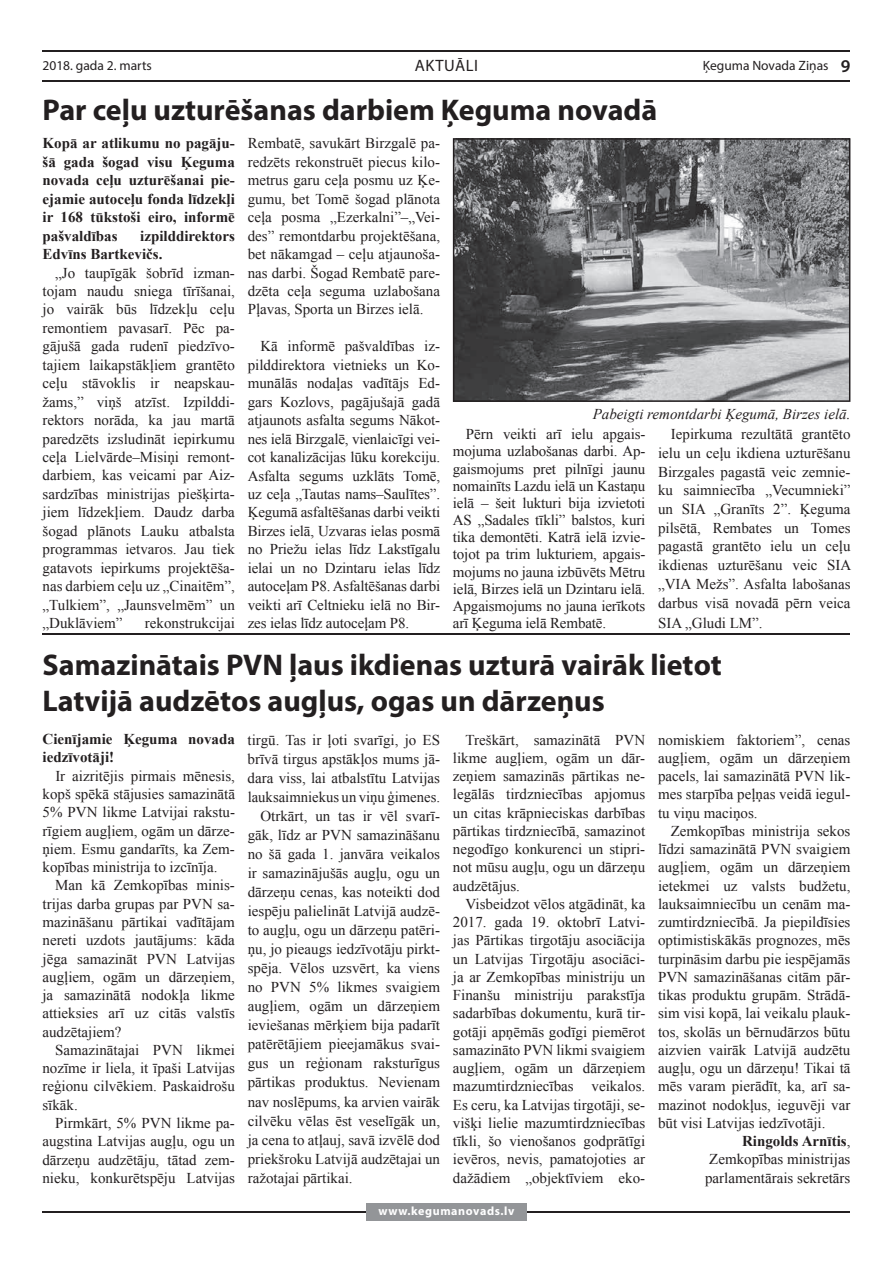
<style>
.page{position:relative;width:893px;height:1263px;background:#fff}
.page>*{position:absolute;margin:0;border:0;box-sizing:border-box;transform-origin:0 0}
.t1{font:700 30px/36px "Myriad Pro";color:#231f20}
.t2{font:16.5px "Myriad Pro";letter-spacing:.04em;color:#231f20}
.t3{font:15px/18.3px "Times New Roman";color:#231f20;text-align:justify}
.t4{font:700 15px/18.5px "Times New Roman";color:#231f20}
.t5{font:italic 15px "Times New Roman";color:#231f20}
.t6{font:13.5px "Myriad Pro";color:#231f20}
.t7{font:700 12px "Myriad Pro";letter-spacing:.05em;color:#fff}
.s1{font-weight:600;font-size:18px}
.s2{font-weight:400}
</style>
<div class="page">
<hr style="left:43px;top:50px;width:807px;height:2px;background:#231f20">
<hr style="left:43px;top:80px;width:807px;height:2px;background:#231f20">
<hr style="left:43px;top:1211px;width:807px;height:2px;background:#231f20">
<div style="left:366px;top:1203px;width:161px;height:17px;background:#939598"></div>
<hr style="left:43px;top:634px;width:807px;height:1px;background:#231f20">
<svg style="left:453px;top:138px;width:397px;height:264px;background:#79797b"></svg>
<p class="t2" style="left:415px;top:59px;width:65px">AKTUĀLI</p>
<p class="t6" style="left:43px;top:60px;width:111px">2018. gada 2. marts</p>
<p class="t6" style="left:703px;top:60px;width:149px">Ķeguma Novada Ziņas <span class="s1">9</span></p>
<h1 class="t1" style="left:43px;top:95px;width:616px">Par ceļu uzturēšanas darbiem Ķeguma novadā</h1>
<p class="t4" style="left:43px;top:134px;width:194px;text-align:justify">Kopā ar atlikumu no pagāju&shy;šā gada šogad visu Ķeguma novada ceļu uzturēšanai pie&shy;ejamie autoceļu fonda līdzekļi ir 168 tūkstoši eiro, informē pašvaldības</p>
<p class="t4" style="left:43px;top:226px;width:194px;text-indent:98px">izpilddirektors<br>Edvīns Bartkevičs.</p>
<p class="t3" style="left:43px;top:263px;width:194px;text-indent:13px">„Jo taupīgāk šobrīd izman&shy;tojam naudu sniega tīrīšanai, jo vairāk būs līdzekļu ceļu remontiem pavasarī. Pēc pa&shy;gājušā gada rudenī piedzīvo&shy;tajiem laikapstākļiem grantēto ceļu stāvoklis ir neapskau&shy;žams,” viņš atzīst. Izpilddi&shy;rektors norāda, ka jau martā paredzēts izsludināt iepirkumu ceļa Lielvārde–Misiņi remont&shy;darbiem, kas veicami par Aiz&shy;sardzības ministrijas piešķirta&shy;jiem līdzekļiem. Daudz darba šogad plānots Lauku atbalsta programmas ietvaros. Jau tiek gatavots iepirkums projektēša&shy;nas darbiem ceļu uz „Cinaitēm”, „Tulkiem”, „Jaunsvelmēm” un „Duklāviem”</p>
<p class="t3" style="left:145px;top:614px;width:91px">rekonstrukcijai</p>
<p class="t3" style="left:248px;top:134px;width:194px">Rembatē, savukārt Birzgalē pa&shy;redzēts rekonstruēt piecus kilo&shy;metrus garu ceļa posmu uz Ķe&shy;gumu, bet Tomē šogad plānota ceļa posma „Ezerkalni”–„Vei&shy;des” remontdarbu projektēšana, bet nākamgad – ceļu atjaunoša&shy;nas darbi. Šogad Rembatē pare&shy;dzēta ceļa seguma uzlabošana Pļavas, Sporta un Birzes ielā.</p>
<p class="t3" style="left:248px;top:337px;width:194px;text-indent:13px">Kā informē pašvaldības iz&shy;pilddirektora vietnieks un Ko&shy;munālās nodaļas vadītājs Ed&shy;gars Kozlovs, pagājušajā gadā atjaunots asfalta segums Nākot&shy;nes ielā Birzgalē, vienlaicīgi vei&shy;cot kanalizācijas lūku korekciju.<br>Asfalta segums uzklāts Tomē, uz ceļa „Tautas nams–Saulītes”.<br>Ķegumā asfaltēšanas darbi veikti Birzes ielā, Uzvaras ielas posmā no Priežu ielas līdz Lakstīgalu ielai un no Dzintaru ielas līdz autoceļam P8. Asfaltēšanas darbi veikti arī Celtnieku ielā no Bir&shy;zes ielas līdz autoceļam P8.</p>
<p class="t5" style="left:593px;top:403px;width:259px">Pabeigti remontdarbi Ķegumā, Birzes ielā.</p>
<p class="t3" style="left:453px;top:425px;width:194px;line-height:17.2px;text-indent:13px">Pērn veikti arī ielu apgais&shy;mojuma uzlabošanas darbi. Ap&shy;gaismojums pret pilnīgi jaunu nomainīts Lazdu ielā un Kastaņu ielā – šeit lukturi bija izvietoti AS „Sadales tīkli” balstos, kuri tika demontēti. Katrā ielā izvie&shy;tojot pa trim lukturiem, apgais&shy;mojums no jauna izbūvēts Mētru ielā, Birzes ielā un Dzintaru ielā.<br>Apgaismojums no jauna ierīkots arī Ķeguma ielā Rembatē.</p>
<p class="t3" style="left:658px;top:424px;width:195px;line-height:18.9px;text-indent:13px">Iepirkuma rezultātā grantēto ielu un ceļu ikdiena uzturēšanu Birzgales pagastā veic zemnie&shy;ku saimniecība „Vecumnieki” un SIA „Granīts 2”. Ķeguma pilsētā, Rembates un Tomes pagastā grantēto ielu un ceļu ikdienas uzturēšanu veic SIA „VIA Mežs”. Asfalta labošanas darbus visā novadā pērn veica SIA „Gludi LM”.</p>
<h1 class="t1" style="left:43px;top:649px;width:681px">Samazinātais PVN ļaus ikdienas uzturā vairāk lietot<br>Latvijā audzētos augļus, ogas un dārzeņus</h1>
<p class="t4" style="left:43px;top:730px;width:194px">Cienījamie Ķeguma novada iedzīvotāji!</p>
<p class="t3" style="left:42px;top:766px;width:194px;text-indent:13px">Ir aizritējis pirmais mēnesis, kopš spēkā stājusies samazinātā 5% PVN likme Latvijai rakstu&shy;rīgiem augļiem, ogām un dārze&shy;ņiem. Esmu gandarīts, ka Zem&shy;kopības ministrija to izcīnīja.</p>
<p class="t3" style="left:42px;top:876px;width:194px;text-indent:13px">Man kā Zemkopības minis&shy;trijas darba grupas par PVN sa&shy;mazināšanu pārtikai vadītājam nereti uzdots jautājums: kāda jēga samazināt PVN Latvijas augļiem, ogām un dārzeņiem, ja samazinātā nodokļa likme attieksies arī uz citās valstīs audzētajiem?</p>
<p class="t3" style="left:42px;top:1040px;width:194px;text-indent:13px">Samazinātajai PVN likmei nozīme ir liela, it īpaši Latvijas reģionu cilvēkiem. Paskaidrošu sīkāk.</p>
<p class="t3" style="left:42px;top:1113px;width:194px;text-indent:13px">Pirmkārt, 5% PVN likme pa&shy;augstina Latvijas augļu, ogu un dārzeņu audzētāju, tātad zem&shy;nieku, konkurētspēju Latvijas</p>
<p class="t3" style="left:248px;top:730px;width:194px">tirgū. Tas ir ļoti svarīgi, jo ES</p>
<p class="t3" style="left:248px;top:749px;width:194px">brīvā tirgus apstākļos mums jā-</p>
<p class="t3" style="left:248px;top:768px;width:194px">dara viss, lai atbalstītu Latvijas</p>
<p class="t3" style="left:248px;top:787px;width:194px">lauksaimniekus un viņu ģimenes.</p>
<p class="t3" style="left:260px;top:806px;width:181px">Otrkārt, un tas ir vēl svarī-</p>
<p class="t3" style="left:248px;top:825px;width:194px">gāk, līdz ar PVN samazināšanu</p>
<p class="t3" style="left:248px;top:844px;width:194px">no šā gada 1. janvāra veikalos</p>
<p class="t3" style="left:248px;top:863px;width:194px">ir samazinājušās augļu, ogu un</p>
<p class="t3" style="left:248px;top:882px;width:194px">dārzeņu cenas, kas noteikti dod</p>
<p class="t3" style="left:248px;top:901px;width:194px">iespēju palielināt Latvijā audzē-</p>
<p class="t3" style="left:248px;top:921px;width:194px">to augļu, ogu un dārzeņu patēri-</p>
<p class="t3" style="left:248px;top:940px;width:194px">ņu, jo pieaugs iedzīvotāju pirkt-</p>
<p class="t3" style="left:248px;top:959px;width:194px">spēja. Vēlos uzsvērt, ka viens</p>
<p class="t3" style="left:248px;top:978px;width:194px">no PVN 5% likmes svaigiem</p>
<p class="t3" style="left:248px;top:997px;width:194px">augļiem, ogām un dārzeņiem</p>
<p class="t3" style="left:248px;top:1016px;width:194px">ieviešanas mērķiem bija padarīt</p>
<p class="t3" style="left:248px;top:1035px;width:194px">patērētājiem pieejamākus svai-</p>
<p class="t3" style="left:248px;top:1054px;width:194px">gus un reģionam raksturīgus</p>
<p class="t3" style="left:248px;top:1073px;width:194px">pārtikas produktus. Nevienam</p>
<p class="t3" style="left:248px;top:1092px;width:194px">nav noslēpums, ka arvien vairāk</p>
<p class="t3" style="left:248px;top:1111px;width:194px">cilvēku vēlas ēst veselīgāk un,</p>
<p class="t3" style="left:248px;top:1130px;width:194px">ja cena to atļauj, savā izvēlē dod</p>
<p class="t3" style="left:248px;top:1149px;width:194px">priekšroku Latvijā audzētajai un</p>
<p class="t3" style="left:248px;top:1168px;width:106px">ražotajai pārtikai.</p>
<p class="t3" style="left:453px;top:730px;width:194px;text-indent:13px">Treškārt, samazinātā PVN likme augļiem, ogām un dār&shy;zeņiem samazinās pārtikas ne&shy;legālās tirdzniecības apjomus un citas krāpnieciskas darbības pārtikas tirdzniecībā, samazinot negodīgo konkurenci un stipri&shy;not mūsu augļu, ogu un dārzeņu audzētājus.</p>
<p class="t3" style="left:453px;top:894px;width:194px;text-indent:13px">Visbeidzot vēlos atgādināt, ka 2017. gada 19. oktobrī Latvi&shy;jas Pārtikas tirgotāju asociācija un Latvijas Tirgotāju asociāci&shy;ja ar Zemkopības ministriju un Finanšu ministriju parakstīja sadarbības dokumentu, kurā tir&shy;gotāji apņēmās godīgi piemērot samazināto PVN likmi svaigiem augļiem, ogām un dārzeņiem mazumtirdzniecības veikalos.<br>Es ceru, ka Latvijas tirgotāji, se&shy;višķi lielie mazumtirdzniecības tīkli, šo vienošanos godprātīgi ievēros, nevis, pamatojoties ar dažādiem „objektīviem eko-</p>
<p class="t7" style="left:378px;top:1206px;width:137px">www.kegumanovads.lv</p>
<p class="t3" style="left:658px;top:730px;width:194px">nomiskiem faktoriem”, cenas augļiem, ogām un dārzeņiem pacels, lai samazinātā PVN lik&shy;mes starpība peļņas veidā iegul&shy;tu viņu maciņos.</p>
<p class="t3" style="left:671px;top:821px;width:181px">Zemkopības ministrija sekos</p>
<p class="t3" style="left:658px;top:840px;width:194px">līdzi samazinātā PVN svaigiem</p>
<p class="t3" style="left:658px;top:858px;width:194px">augļiem, ogām un dārzeņiem</p>
<p class="t3" style="left:658px;top:876px;width:194px">ietekmei uz valsts budžetu,</p>
<p class="t3" style="left:658px;top:894px;width:194px">lauksaimniecību un cenām ma-</p>
<p class="t3" style="left:658px;top:913px;width:194px">zumtirdzniecībā. Ja piepildīsies</p>
<p class="t3" style="left:658px;top:931px;width:194px">optimistiskākās prognozes, mēs</p>
<p class="t3" style="left:658px;top:949px;width:194px">turpināsim darbu pie iespējamās</p>
<p class="t3" style="left:658px;top:967px;width:194px">PVN samazināšanas citām pār-</p>
<p class="t3" style="left:658px;top:986px;width:194px">tikas produktu grupām. Strādā-</p>
<p class="t3" style="left:658px;top:1004px;width:194px">sim visi kopā, lai veikalu plauk-</p>
<p class="t3" style="left:658px;top:1022px;width:194px">tos, skolās un bērnudārzos būtu</p>
<p class="t3" style="left:658px;top:1040px;width:194px">aizvien vairāk Latvijā audzētu</p>
<p class="t3" style="left:658px;top:1059px;width:194px">augļu, ogu un dārzeņu! Tikai tā</p>
<p class="t3" style="left:658px;top:1077px;width:194px">mēs varam pierādīt, ka, arī sa-</p>
<p class="t3" style="left:658px;top:1095px;width:194px">mazinot nodokļus, ieguvēji var</p>
<p class="t3" style="left:658px;top:1113px;width:169px">būt visi Latvijas iedzīvotāji.</p>
<p class="t4" style="left:742px;top:1131px;width:110px">Ringolds Arnītis<span class="s2">,</span></p>
<p class="t3" style="left:709px;top:1150px;width:143px">Zemkopības ministrijas</p>
<p class="t3" style="left:705px;top:1168px;width:147px">parlamentārais sekretārs</p>
</div>
